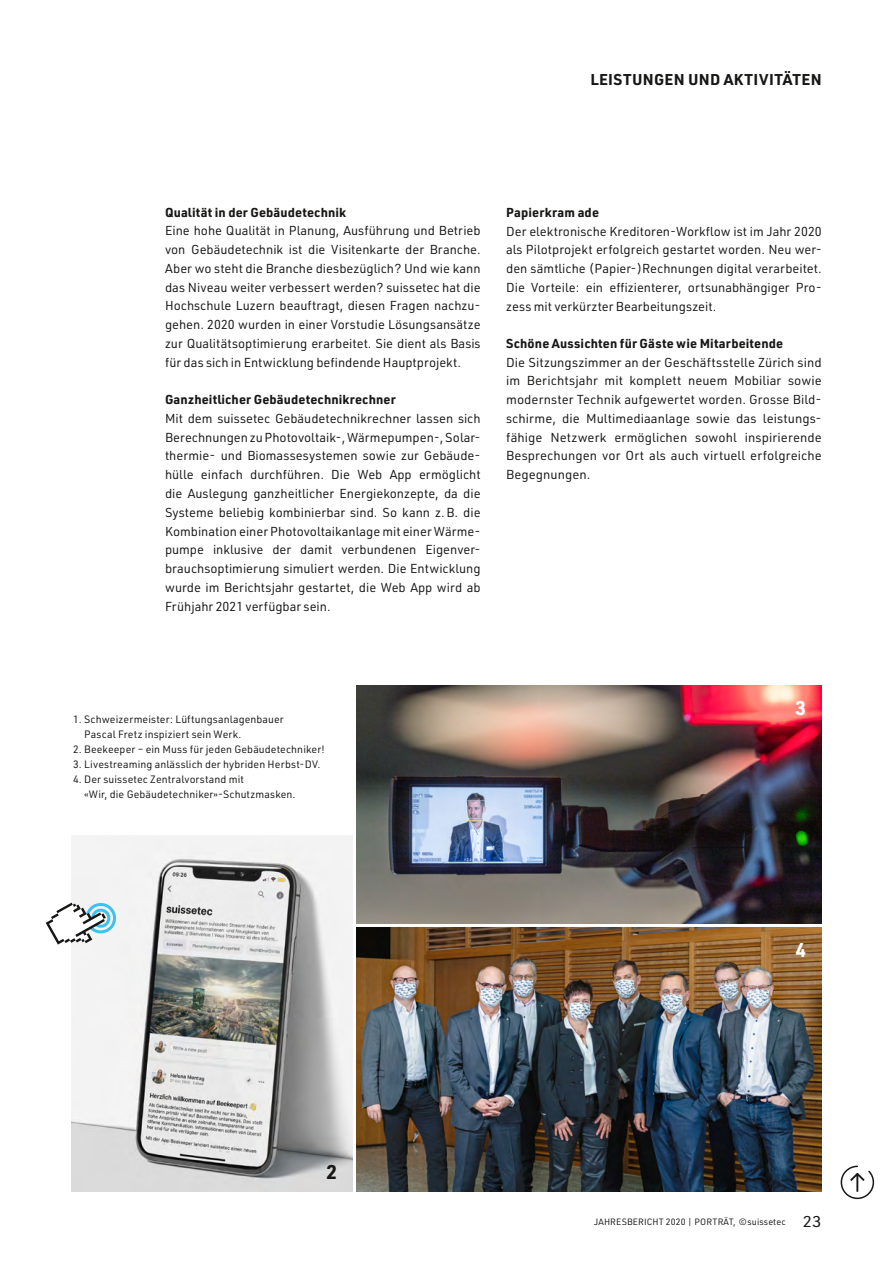
<style>
.page{position:relative;width:893px;height:1263px;background:#fff}
.page>*{position:absolute;margin:0;border:0;box-sizing:border-box;transform-origin:0 0}
.t1{font:700 19.5px "URWDIN";color:#fff}
.t2{font:700 19.5px "URWDIN";color:#181716}
.t3{font:700 15.3px "URWDIN";letter-spacing:.02em;color:#181716}
.t4{font:12.75px/18.8px "URWDIN";letter-spacing:.005em;color:#181716;text-align:justify}
.t5{font:700 12.75px "URWDIN";letter-spacing:.01em;color:#181716}
.t6{font:10.5px/15px "URWDIN";letter-spacing:.01em;color:#181716}
.t7{font:9px "URWDIN";letter-spacing:.01em;color:#181716}
.s1{font-size:15.3px}
</style>
<div class="page">
<svg style="left:840px;top:1165px;width:35px;height:35px"></svg>
<img style="left:357px;top:928px;width:465px;height:264px">
<img style="left:357px;top:685px;width:465px;height:238px">
<img style="left:71px;top:835px;width:282px;height:357px">
<svg style="left:46px;top:899px;width:74px;height:45px"></svg>
<p class="t3" style="left:590px;top:69px;width:233px">LEISTUNGEN UND AKTIVITÄTEN</p>
<p class="t5" style="left:165px;top:203px;width:183px">Qualität in der Gebäudetechnik</p>
<p class="t4" style="left:165px;top:221px;width:317px">Eine hohe Qualität in Planung, Ausführung und Betrieb von Gebäudetechnik ist die Visitenkarte der Branche.<br>Aber wo steht die Branche diesbezüglich? Und wie kann das Niveau weiter verbessert werden? suissetec hat die Hochschule Luzern beauftragt, diesen Fragen nachzu&shy;gehen. 2020 wurden in einer Vorstudie Lösungsansätze zur Qualitätsoptimierung erarbeitet. Sie dient als Basis für das sich in Entwicklung befindende Hauptprojekt.</p>
<p class="t5" style="left:165px;top:391px;width:232px">Ganzheitlicher Gebäudetechnikrechner</p>
<p class="t4" style="left:165px;top:409px;width:317px">Mit dem suissetec Gebäudetechnikrechner lassen sich Berechnungen zu Photovoltaik-, Wärmepumpen-, Solar&shy;thermie- und Biomassesystemen sowie zur Gebäude&shy;hülle einfach durchführen. Die Web App ermöglicht die Auslegung ganzheitlicher Energiekonzepte, da die Systeme beliebig kombinierbar sind. So kann z. B. die Kombination einer Photovoltaikanlage mit einer Wärme&shy;pumpe inklusive der damit verbundenen Eigenver&shy;brauchsoptimierung simuliert werden. Die Entwicklung wurde im Berichtsjahr gestartet, die Web App wird ab Frühjahr 2021 verfügbar sein.</p>
<p class="t5" style="left:506px;top:203px;width:94px">Papierkram ade</p>
<p class="t4" style="left:506px;top:221px;width:317px">Der elektronische Kreditoren-Workflow ist im Jahr 2020 als Pilotprojekt erfolgreich gestartet worden. Neu wer&shy;den sämtliche (Papier-)Rechnungen digital verarbeitet.<br>Die Vorteile: ein effizienterer, ortsunabhängiger Pro&shy;zess mit verkürzter Bearbeitungszeit.</p>
<p class="t5" style="left:506px;top:335px;width:279px">Schöne Aussichten für Gäste wie Mitarbeitende</p>
<p class="t4" style="left:506px;top:352px;width:317px;text-align:left">Die Sitzungszimmer an der Geschäftsstelle Zürich sind im Berichtsjahr mit komplett neuem Mobiliar sowie modernster Technik aufgewertet worden. Grosse Bild&shy;schirme, die Multimediaanlage sowie das leistungs&shy;fähige Netzwerk ermöglichen sowohl inspirierende Besprechungen vor Ort als auch virtuell erfolgreiche Begegnungen.</p>
<p class="t6" style="left:84px;top:712px;width:201px;text-indent:-11px">1. Schweizermeister: Lüftungsanlagenbauer<br>Pascal Fretz inspiziert sein Werk.</p>
<p class="t6" style="left:73px;top:742px;width:253px">2. Beekeeper – ein Muss für jeden Gebäudetechniker!</p>
<p class="t6" style="left:73px;top:757px;width:249px">3. Livestreaming anlässlich der hybriden Herbst-DV.</p>
<p class="t6" style="left:84px;top:772px;width:213px;text-indent:-11px">4. Der suissetec Zentralvorstand mit<br>«Wir, die Gebäudetechniker»-Schutzmasken.</p>
<h1 class="t1" style="left:796px;top:694px;width:12px">3</h1>
<h1 class="t1" style="left:796px;top:937px;width:12px">4</h1>
<h1 class="t2" style="left:326px;top:1159px;width:12px">2</h1>
<p class="t7" style="left:594px;top:1216px;width:229px">JAHRESBERICHT 2020 | PORTRÄT, © suissetec <span class="s1">23</span></p>
</div>
